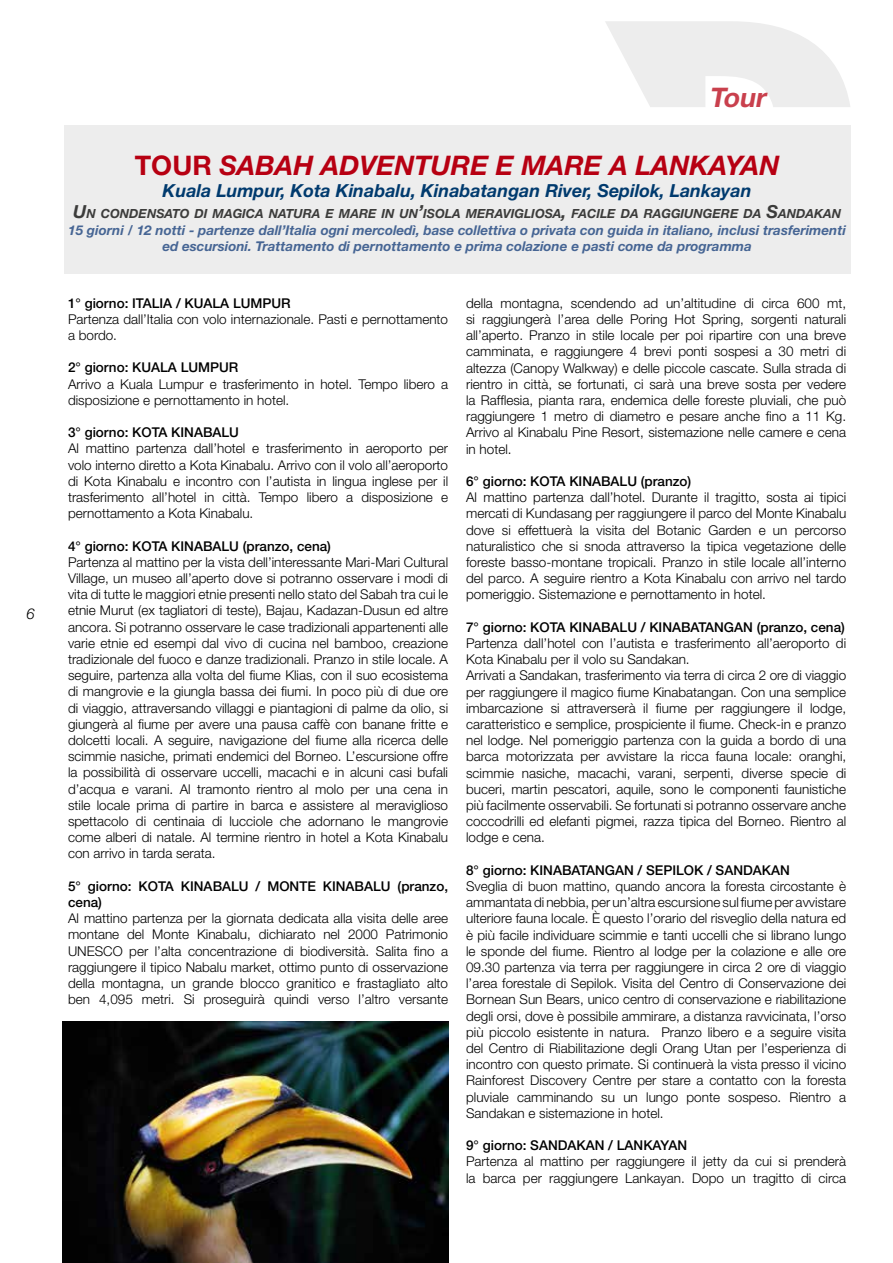
<style>
.page{position:relative;width:893px;height:1263px;background:#fff}
.page>*{position:absolute;margin:0;border:0;box-sizing:border-box;transform-origin:0 0}
.t1{font:italic 700 27px "Helvetica Neue";color:#b70012}
.t2{font:italic 700 27px "Helvetica Neue";color:#c9404d}
.t3{font:italic 700 18px "Helvetica Neue";color:#003a6e}
.t4{font:italic 300 15px "Helvetica Neue";color:#000}
.t5{font:300 13.5px/16.2px "Helvetica Neue";color:#000;text-align:justify}
.t6{font:500 13.5px/16.2px "Helvetica Neue";color:#000}
.t7{font:italic 700 13.5px/16.2px "Helvetica Neue";color:#466594;text-align:center}
.t8{font:italic 700 12.6px "Helvetica Neue";color:#3c3c3b}
.s1{font-style:normal}
.s2{font-size:18px}
</style>
<div class="page">
<svg style="left:605px;top:21px;width:245px;height:86px"></svg>
<div style="left:64px;top:125px;width:786px;height:149px;background:#ededed"></div>
<img style="left:63px;top:1022px;width:385px;height:241px">
<p class="t4" style="left:27px;top:602px;width:10px">6</p>
<h1 class="t2" style="left:709px;top:76px;width:66px">Tour</h1>
<h1 class="t1" style="left:135px;top:144px;width:646px"><span class="s1">TOUR</span> SABAH ADVENTURE E MARE A LANKAYAN</h1>
<h2 class="t3" style="left:163px;top:176px;width:591px">Kuala Lumpur, Kota Kinabalu, Kinabatangan River, Sepilok, Lankayan</h2>
<p class="t8" style="left:73px;top:204px;width:769px"><span class="s2">U</span>N CONDENSATO DI MAGICA NATURA E MARE IN UN<span class="s2">’</span>ISOLA MERAVIGLIOSA<span class="s2">,</span> FACILE DA RAGGIUNGERE DA <span class="s2">S</span>ANDAKAN</p>
<p class="t7" style="left:68px;top:222px;width:779px">15 giorni / 12 notti - partenze dall’Italia ogni mercoledì, base collettiva o privata con guida in italiano, inclusi trasferimenti ed escursioni. Trattamento di pernottamento e prima colazione e pasti come da programma</p>
<p class="t6" style="left:68px;top:294px;width:224px">1° giorno: ITALIA / KUALA LUMPUR</p>
<p class="t5" style="left:68px;top:310px;width:382px">Partenza dall’Italia con volo internazionale. Pasti e pernottamento a bordo.</p>
<p class="t6" style="left:68px;top:359px;width:172px">2° giorno: KUALA LUMPUR</p>
<p class="t5" style="left:68px;top:375px;width:381px">Arrivo a Kuala Lumpur e trasferimento in hotel. Tempo libero a disposizione e pernottamento in hotel.</p>
<p class="t6" style="left:68px;top:424px;width:172px">3° giorno: KOTA KINABALU</p>
<p class="t5" style="left:68px;top:440px;width:382px">Al mattino partenza dall’hotel e trasferimento in aeroporto per volo interno diretto a Kota Kinabalu. Arrivo con il volo all’aeroporto di Kota Kinabalu e incontro con l’autista in lingua inglese per il trasferimento all’hotel in città. Tempo libero a disposizione e pernottamento a Kota Kinabalu.</p>
<p class="t6" style="left:68px;top:537px;width:265px">4° giorno: KOTA KINABALU (pranzo, cena)</p>
<p class="t5" style="left:68px;top:553px;width:382px">Partenza al mattino per la vista dell’interessante Mari-Mari Cultural Village, un museo all’aperto dove si potranno osservare i modi di vita di tutte le maggiori etnie presenti nello stato del Sabah tra cui le etnie Murut (ex tagliatori di teste), Bajau, Kadazan-Dusun ed altre ancora. Si potranno osservare le case tradizionali appartenenti alle varie etnie ed esempi dal vivo di cucina nel bamboo, creazione tradizionale del fuoco e danze tradizionali. Pranzo in stile locale. A seguire, partenza alla volta del fiume Klias, con il suo ecosistema di mangrovie e la giungla bassa dei fiumi. In poco più di due ore di viaggio, attraversando villaggi e piantagioni di palme da olio, si giungerà al fiume per avere una pausa caffè con banane fritte e dolcetti locali. A seguire, navigazione del fiume alla ricerca delle scimmie nasiche, primati endemici del Borneo. L’escursione offre la possibilità di osservare uccelli, macachi e in alcuni casi bufali d’acqua e varani. Al tramonto rientro al molo per una cena in stile locale prima di partire in barca e assistere al meraviglioso spettacolo di centinaia di lucciole che adornano le mangrovie come alberi di natale. Al termine rientro in hotel a Kota Kinabalu con arrivo in tarda serata.</p>
<p class="t6" style="left:68px;top:877px;width:382px">5° giorno: KOTA KINABALU / MONTE KINABALU (pranzo, cena)</p>
<p class="t5" style="left:68px;top:909px;width:382px">Al mattino partenza per la giornata dedicata alla visita delle aree montane del Monte Kinabalu, dichiarato nel 2000 Patrimonio UNESCO per l’alta concentrazione di biodiversità. Salita fino a raggiungere il tipico Nabalu market, ottimo punto di osservazione della montagna, un grande blocco granitico e frastagliato alto ben 4,095 metri. Si proseguirà quindi verso l’altro versante</p>
<p class="t5" style="left:466px;top:294px;width:382px">della montagna, scendendo ad un’altitudine di circa 600 mt, si raggiungerà l’area delle Poring Hot Spring, sorgenti naturali all’aperto. Pranzo in stile locale per poi ripartire con una breve camminata, e raggiungere 4 brevi ponti sospesi a 30 metri di altezza (Canopy Walkway) e delle piccole cascate. Sulla strada di rientro in città, se fortunati, ci sarà una breve sosta per vedere la Rafflesia, pianta rara, endemica delle foreste pluviali, che può raggiungere 1 metro di diametro e pesare anche fino a 11 Kg.<br>Arrivo al Kinabalu Pine Resort, sistemazione nelle camere e cena in hotel.</p>
<p class="t6" style="left:466px;top:472px;width:227px">6° giorno: KOTA KINABALU (pranzo)</p>
<p class="t5" style="left:466px;top:488px;width:382px">Al mattino partenza dall’hotel. Durante il tragitto, sosta ai tipici mercati di Kundasang per raggiungere il parco del Monte Kinabalu dove si effettuerà la visita del Botanic Garden e un percorso naturalistico che si snoda attraverso la tipica vegetazione delle foreste basso-montane tropicali. Pranzo in stile locale all’interno del parco. A seguire rientro a Kota Kinabalu con arrivo nel tardo pomeriggio. Sistemazione e pernottamento in hotel.</p>
<p class="t6" style="left:466px;top:618px;width:380px">7° giorno: KOTA KINABALU / KINABATANGAN (pranzo, cena)</p>
<p class="t5" style="left:466px;top:634px;width:382px;text-align:left">Partenza dall’hotel con l’autista e trasferimento all’aeroporto di Kota Kinabalu per il volo su Sandakan.<br>Arrivati a Sandakan, trasferimento via terra di circa 2 ore di viaggio per raggiungere il magico fiume Kinabatangan. Con una semplice imbarcazione si attraverserà il fiume per raggiungere il lodge, caratteristico e semplice, prospiciente il fiume. Check-in e pranzo nel lodge. Nel pomeriggio partenza con la guida a bordo di una barca motorizzata per avvistare la ricca fauna locale: oranghi, scimmie nasiche, macachi, varani, serpenti, diverse specie di buceri, martin pescatori, aquile, sono le componenti faunistiche più facilmente osservabili. Se fortunati si potranno osservare anche coccodrilli ed elefanti pigmei, razza tipica del Borneo. Rientro al lodge e cena.</p>
<p class="t6" style="left:466px;top:861px;width:325px">8° giorno: KINABATANGAN / SEPILOK / SANDAKAN</p>
<p class="t5" style="left:466px;top:877px;width:382px">Sveglia di buon mattino, quando ancora la foresta circostante è ammantata di nebbia, per un’altra escursione sul fiume per avvistare ulteriore fauna locale. È questo l’orario del risveglio della natura ed è più facile individuare scimmie e tanti uccelli che si librano lungo le sponde del fiume. Rientro al lodge per la colazione e alle ore 09.30 partenza via terra per raggiungere in circa 2 ore di viaggio l’area forestale di Sepilok. Visita del Centro di Conservazione dei Bornean Sun Bears, unico centro di conservazione e riabilitazione degli orsi, dove è possibile ammirare, a distanza ravvicinata, l’orso più piccolo esistente in natura. Pranzo libero e a seguire visita del Centro di Riabilitazione degli Orang Utan per l’esperienza di incontro con questo primate. Si continuerà la vista presso il vicino Rainforest Discovery Centre per stare a contatto con la foresta pluviale camminando su un lungo ponte sospeso. Rientro a Sandakan e sistemazione in hotel.</p>
<p class="t6" style="left:466px;top:1137px;width:222px">9° giorno: SANDAKAN / LANKAYAN</p>
<p class="t5" style="left:466px;top:1153px;width:382px">Partenza al mattino per raggiungere il jetty da cui si prenderà la barca per raggiungere Lankayan. Dopo un tragitto di circa</p>
</div>
